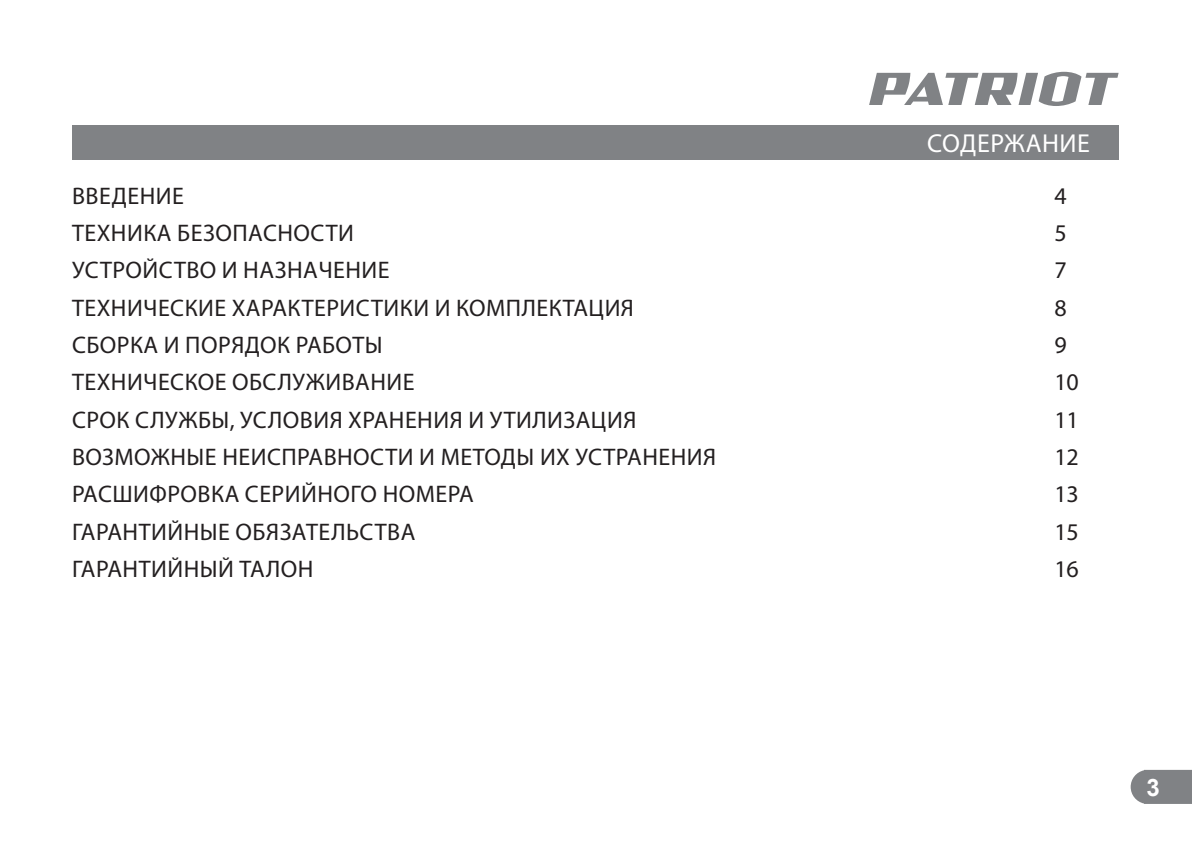
<style>
.page{position:relative;width:1192px;height:843px;background:#fff}
.page>*{position:absolute;margin:0;border:0;box-sizing:border-box;transform-origin:0 0}
.t1{font:26px "Myriad Pro";letter-spacing:.02em;color:#fff}
.t2{font:24px/37.2px "Myriad Pro";letter-spacing:.02em;color:#231f20}
.t3{font:24px/37.2px "Myriad Pro";color:#231f20}
.t4{font:700 24px "Arial";color:#fff}
</style>
<div class="page">
<div style="left:72px;top:126px;width:1046px;height:34px;background:#808285"></div>
<svg style="left:1130px;top:769px;width:62px;height:34px;background:#8b8d8f"></svg>
<svg style="left:869px;top:72px;width:249px;height:34px"></svg>
<p class="t1" style="left:927px;top:128px;width:164px">СОДЕРЖАНИЕ</p>
<p class="t2" style="left:72px;top:176px;width:646px">ВВЕДЕНИЕ<br>ТЕХНИКА БЕЗОПАСНОСТИ<br>УСТРОЙСТВО И НАЗНАЧЕНИЕ<br>ТЕХНИЧЕСКИЕ ХАРАКТЕРИСТИКИ И КОМПЛЕКТАЦИЯ<br>СБОРКА И ПОРЯДОК РАБОТЫ<br>ТЕХНИЧЕСКОЕ ОБСЛУЖИВАНИЕ<br>СРОК СЛУЖБЫ, УСЛОВИЯ ХРАНЕНИЯ И УТИЛИЗАЦИЯ<br>ВОЗМОЖНЫЕ НЕИСПРАВНОСТИ И МЕТОДЫ ИХ УСТРАНЕНИЯ<br>РАСШИФРОВКА СЕРИЙНОГО НОМЕРА<br>ГАРАНТИЙНЫЕ ОБЯЗАТЕЛЬСТВА<br>ГАРАНТИЙНЫЙ ТАЛОН</p>
<p class="t3" style="left:1054px;top:176px;width:26px">4<br>5<br>7<br>8<br>9<br>10<br>11<br>12<br>13<br>15<br>16</p>
<p class="t4" style="left:1146px;top:769px;width:15px">3</p>
</div>
